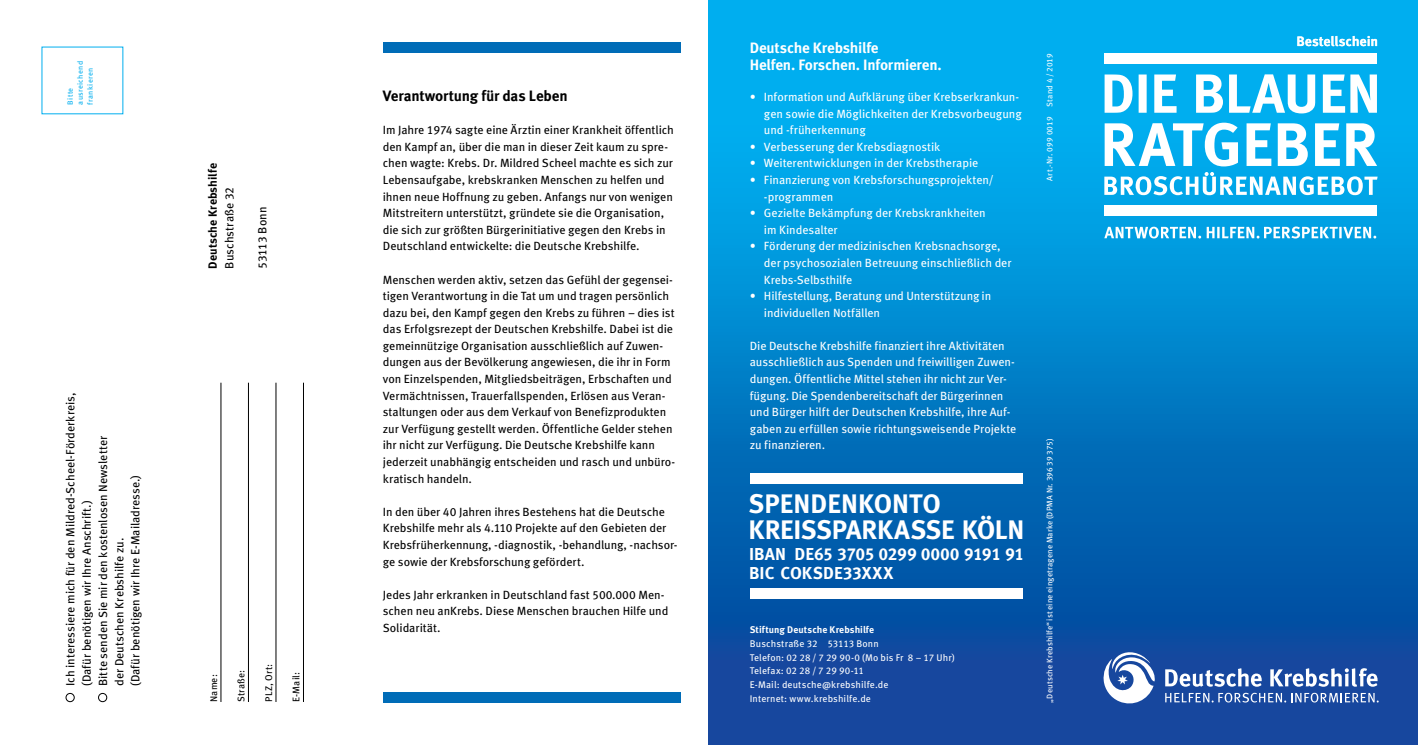
<style>
.page{position:relative;width:1418px;height:745px;background:#fff}
.page>*{position:absolute;margin:0;border:0;box-sizing:border-box;transform-origin:0 0}
.t1{font:700 26.75px/25.6px "Meta Pro";letter-spacing:-.005em;color:#fff}
.t2{font:700 17.25px/18.8px "Meta Pro";letter-spacing:-.01em;color:#fff}
.t3{font:700 15px/16.5px "Meta Pro";letter-spacing:-.015em;color:#fff}
.t4{font:700 15px "Meta Pro";letter-spacing:-.015em;color:#000}
.t5{font:700 13.75px "Meta Pro";color:#fff}
.t6{font:11.88px/16.6px "Meta Pro";letter-spacing:-.005em;color:#000}
.t7{font:11.88px/16.6px "Meta Pro";letter-spacing:-.005em;color:#fff}
.t8{font:700 11.88px "Meta Pro";color:#000}
.t9{font:11.88px "Meta Pro";letter-spacing:-.025em;color:#000}
.t10{font:9.75px/13.8px "Meta Pro";letter-spacing:.01em;color:#fff}
.t11{font:9.75px "Meta Pro";letter-spacing:.02em;color:#000}
.t12{font:700 9.75px "Meta Pro";letter-spacing:.01em;color:#fff}
.t13{font:8.12px "Meta Pro";letter-spacing:.01em;color:#fff}
.t14{font:7.5px/10px "Meta Pro";letter-spacing:.04em;color:#00aeef}
</style>
<div class="page">
<svg style="left:709px;top:0;width:708px;height:744px;background:#037cc6"></svg>
<svg style="left:1297px;top:36px;width:79px;height:10px"></svg>
<svg style="left:1104px;top:74px;width:272px;height:39px"></svg>
<svg style="left:1104px;top:123px;width:272px;height:43px"></svg>
<svg style="left:1104px;top:172px;width:273px;height:23px"></svg>
<svg style="left:1104px;top:226px;width:272px;height:12px"></svg>
<div style="left:383px;top:691px;width:297px;height:11px;background:#006cb7"></div>
<div style="left:383px;top:43px;width:297px;height:10px;background:#006cb7"></div>
<svg style="left:1165px;top:667px;width:96px;height:19px"></svg>
<svg style="left:1270px;top:667px;width:107px;height:19px"></svg>
<svg style="left:1165px;top:692px;width:213px;height:10px;background:#5c7eba"></svg>
<svg style="left:1102px;top:649px;width:54px;height:57px"></svg>
<hr style="left:221px;top:382px;width:1px;height:319px;background:#000">
<hr style="left:248px;top:382px;width:1px;height:319px;background:#000">
<hr style="left:276px;top:382px;width:1px;height:319px;background:#000">
<hr style="left:303px;top:382px;width:1px;height:319px;background:#000">
<div style="left:66px;top:692px;width:9px;height:9px;border:1px solid #000;border-radius:50%"></div>
<div style="left:98px;top:692px;width:9px;height:9px;border:1px solid #000;border-radius:50%"></div>
<div style="left:749px;top:473px;width:273px;height:11px;background:#fff"></div>
<div style="left:749px;top:587px;width:273px;height:11px;background:#fff"></div>
<div style="left:1104px;top:53px;width:273px;height:11px;background:#fff"></div>
<div style="left:1104px;top:205px;width:273px;height:11px;background:#fff"></div>
<p class="t14" style="left:65px;top:105px;width:45px;rotate:-90deg">Bitte ausreichend frankieren</p>
<p class="t6" style="left:61px;top:685px;width:295px;line-height:16.2px;rotate:-90deg">Ich interessiere mich für den Mildred-Scheel-Förderkreis, (Dafür benötigen wir Ihre Anschrift.)<br>Bitte senden Sie mir den kostenlosen Newsletter<br>der Deutschen Krebshilfe zu.<br>(Dafür benötigen wir Ihre E-Mailadresse.)</p>
<p class="t8" style="left:203px;top:268px;width:107px;rotate:-90deg">Deutsche Krebshilfe</p>
<p class="t6" style="left:220px;top:268px;width:83px;rotate:-90deg">Buschstraße 32</p>
<p class="t9" style="left:253px;top:268px;width:63px;rotate:-90deg">53113 Bonn</p>
<p class="t11" style="left:206px;top:701px;width:29px;rotate:-90deg">Name:</p>
<p class="t11" style="left:234px;top:701px;width:34px;rotate:-90deg">Straße:</p>
<p class="t11" style="left:261px;top:701px;width:40px;rotate:-90deg">PLZ, Ort:</p>
<p class="t11" style="left:289px;top:701px;width:32px;rotate:-90deg">E-Mail:</p>
<p class="t4" style="left:383px;top:84px;width:186px">Verantwortung für das Leben</p>
<p class="t6" style="left:383px;top:121px;width:292px">Im Jahre 1974 sagte eine Ärztin einer Krankheit öffentlich den Kampf an, über die man in dieser Zeit kaum zu spre&shy;chen wagte: Krebs. Dr. Mildred Scheel machte es sich zur Lebensaufgabe, krebskranken Menschen zu helfen und ihnen neue Hoffnung zu geben. Anfangs nur von wenigen Mitstreitern unterstützt, gründete sie die Organisation, die sich zur größten Bürgerinitiative gegen den Krebs in Deutschland entwickelte: die Deutsche Krebshilfe.</p>
<p class="t6" style="left:383px;top:270px;width:294px">Menschen werden aktiv, setzen das Gefühl der gegensei&shy;tigen Verantwortung in die Tat um und tragen persönlich dazu bei, den Kampf gegen den Krebs zu führen – dies ist das Erfolgsrezept der Deutschen Krebshilfe. Dabei ist die gemeinnützige Organisation ausschließlich auf Zuwen&shy;dungen aus der Bevölkerung angewiesen, die ihr in Form von Einzelspenden, Mitgliedsbeiträgen, Erbschaften und Vermächtnissen, Trauerfallspenden, Erlösen aus Veran&shy;staltungen oder aus dem Verkauf von Benefizprodukten zur Verfügung gestellt werden. Öffentliche Gelder stehen ihr nicht zur Verfügung. Die Deutsche Krebshilfe kann jederzeit unabhängig entscheiden und rasch und unbüro&shy;kratisch handeln.</p>
<p class="t6" style="left:383px;top:502px;width:296px">In den über 40 Jahren ihres Bestehens hat die Deutsche Krebshilfe mehr als 4.110 Projekte auf den Gebieten der Krebsfrüherkennung, -diagnostik, -behandlung, -nachsor&shy;ge sowie der Krebsforschung gefördert.</p>
<p class="t6" style="left:383px;top:585px;width:287px">Jedes Jahr erkranken in Deutschland fast 500.000 Men&shy;schen neu anKrebs. Diese Menschen brauchen Hilfe und<br>Solidarität.</p>
<p class="t3" style="left:749px;top:38px;width:193px">Deutsche Krebshilfe<br>Helfen. Forschen. Informieren.</p>
<p class="t7" style="left:764px;top:88px;width:259px;text-indent:-14px">• Information und Aufklärung über Krebserkrankun&shy;gen sowie die Möglichkeiten der Krebsvorbeugung und -früherkennung</p>
<p class="t7" style="left:749px;top:137px;width:192px">• Verbesserung der Krebsdiagnostik</p>
<p class="t7" style="left:749px;top:154px;width:230px">• Weiterentwicklungen in der Krebstherapie</p>
<p class="t7" style="left:764px;top:171px;width:231px;text-indent:-14px">• Finanzierung von Krebsforschungsprojekten/ -programmen</p>
<p class="t7" style="left:764px;top:204px;width:223px;text-indent:-14px">• Gezielte Bekämpfung der Krebskrankheiten im Kindesalter</p>
<p class="t7" style="left:764px;top:237px;width:249px;text-indent:-14px">• Förderung der medizinischen Krebsnachsorge, der psychosozialen Betreuung einschließlich der<br>Krebs-Selbsthilfe</p>
<p class="t7" style="left:764px;top:287px;width:229px;text-indent:-14px">• Hilfestellung, Beratung und Unterstützung in individuellen Notfällen</p>
<p class="t7" style="left:749px;top:336px;width:268px">Die Deutsche Krebshilfe finanziert ihre Aktivitäten ausschließlich aus Spenden und freiwilligen Zuwen&shy;dungen. Öffentliche Mittel stehen ihr nicht zur Ver&shy;fügung. Die Spendenbereitschaft der Bürgerinnen und Bürger hilft der Deutschen Krebshilfe, ihre Auf&shy;gaben zu erfüllen sowie richtungsweisende Projekte zu finanzieren.</p>
<h1 class="t1" style="left:748px;top:489px;width:277px">SPENDENKONTO<br>KREISSPARKASSE KÖLN</h1>
<h2 class="t2" style="left:749px;top:543px;width:277px">IBAN DE65 3705 0299 0000 9191 91<br>BIC COKSDE33XXX</h2>
<p class="t12" style="left:749px;top:621px;width:126px">Stiftung Deutsche Krebshilfe</p>
<p class="t10" style="left:749px;top:635px;width:206px">Buschstraße 32 53113 Bonn<br>Telefon: 02 28/ 7 29 90-0 (Mo bis Fr 8 – 17 Uhr)<br>Telefax: 02 28/ 7 29 90-11<br>E-Mail: deutsche@krebshilfe.de<br>Internet: www.krebshilfe.de</p>
<p class="t13" style="left:1043px;top:180px;width:128px;rotate:-90deg">Art.-Nr. 099 0019 Stand 4 / 2019</p>
<p class="t13" style="left:1043px;top:702px;width:265px;rotate:-90deg">„Deutsche Krebshilfe“ ist eine eingetragene Marke (DPMA Nr. 396 39 375)</p>
<p class="t5" style="left:1296px;top:31px;width:83px">Bestellschein</p>
</div>
